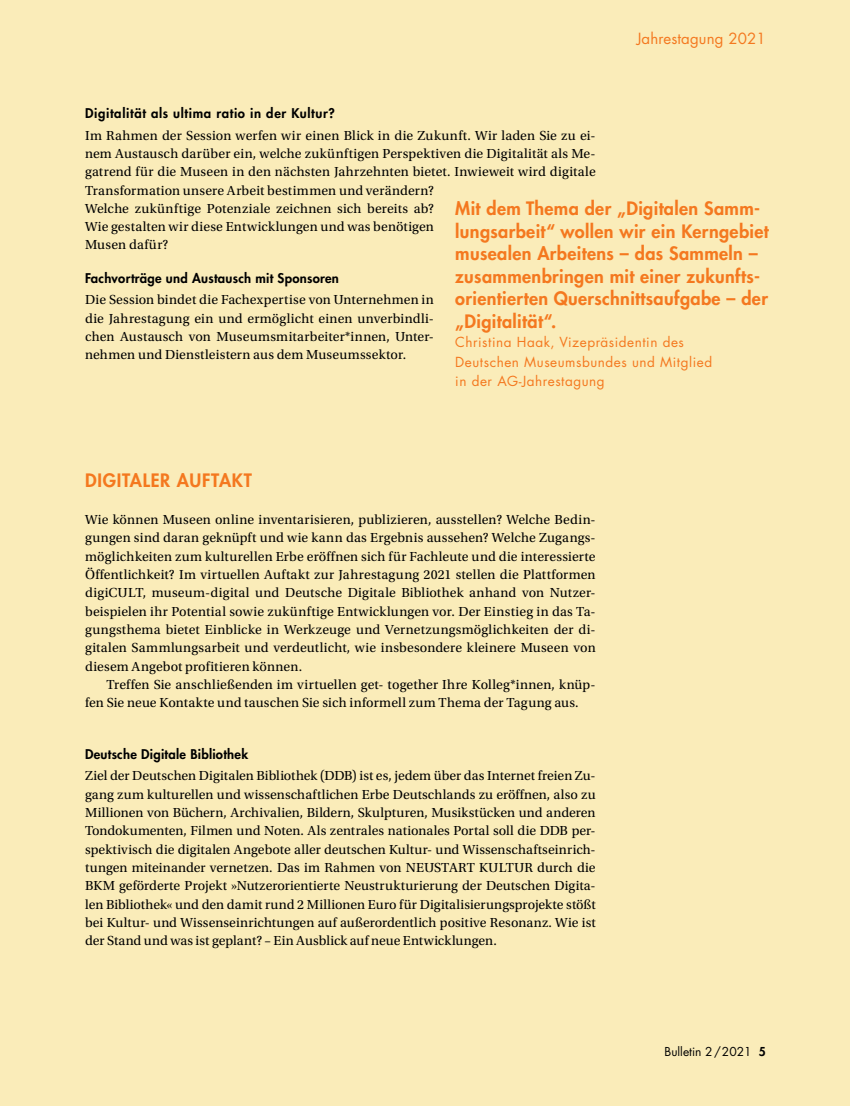
<style>
.page{position:relative;width:851px;height:1106px;background:#fff}
.page>*{position:absolute;margin:0;border:0;box-sizing:border-box;transform-origin:0 0}
.t1{font:800 18px/22.5px "Futura LT Pro";letter-spacing:.02em;color:#f4781f}
.t2{font:800 18px "Futura LT Pro";letter-spacing:.04em;color:#f4781f}
.t3{font:15px "Futura LT Pro";letter-spacing:.01em;color:#f4781f}
.t4{font:13.8px/18.3px "Utopia Std";letter-spacing:.01em;color:#000;text-align:justify}
.t5{font:13.5px/19.5px "Futura LT Pro";letter-spacing:.04em;color:#f4781f}
.t6{font:800 13.05px "Futura LT Pro";letter-spacing:.02em;color:#000}
.t7{font:800 13.05px "Futura LT Pro";letter-spacing:.05em;color:#000}
.t8{font:12px "Futura LT Pro";color:#000}
.s1{font-weight:800}
</style>
<div class="page">
<div style="left:0;top:0;width:849px;height:1106px;background:#faecb9"></div>
<p class="t3" style="left:636px;top:28px;width:131px">Jahrestagung 2021</p>
<p class="t7" style="left:85px;top:104px;width:251px">Digitalität als ultima ratio in der Kultur?</p>
<p class="t4" style="left:85px;top:126px;width:512px;text-align:left">Im Rahmen der Session werfen wir einen Blick in die Zukunft. Wir laden Sie zu ei&shy;nem Austausch darüber ein, welche zukünftigen Perspektiven die Digitalität als Me&shy;gatrend für die Museen in den nächsten Jahrzehnten bietet. Inwieweit wird digitale Transformation unsere Arbeit bestimmen und verändern?<br>Welche zukünftige Potenziale zeichnen sich bereits ab?<br>Wie gestalten wir diese Entwicklungen und was benötigen<br>Musen dafür?</p>
<p class="t6" style="left:85px;top:268px;width:255px">Fachvorträge und Austausch mit Sponsoren</p>
<p class="t4" style="left:85px;top:291px;width:350px">Die Session bindet die Fachexpertise von Unternehmen in die Jahrestagung ein und ermöglicht einen unverbindli&shy;chen Austausch von Museumsmitarbeiter*innen, Unter&shy;nehmen und Dienstleistern aus dem Museumssektor.</p>
<h1 class="t1" style="left:455px;top:196px;width:315px">Mit dem Thema der „Digitalen Samm&shy;lungsarbeit“ wollen wir ein Kerngebiet musealen Arbeitens – das Sammeln – zusammenbringen mit einer zukunfts&shy;orientierten Querschnittsaufgabe – der „Digitalität“.</h1>
<p class="t5" style="left:455px;top:332px;width:258px">Christina Haak, Vizepräsidentin des<br>Deutschen Museumsbundes und Mitglied in der AG-Jahrestagung</p>
<h1 class="t2" style="left:85px;top:467px;width:168px">DIGITALER AUFTAKT</h1>
<p class="t4" style="left:85px;top:510px;width:512px">Wie können Museen online inventarisieren, publizieren, ausstellen? Welche Bedin&shy;gungen sind daran geknüpft und wie kann das Ergebnis aussehen? Welche Zugangs&shy;möglichkeiten zum kulturellen Erbe eröffnen sich für Fachleute und die interessierte Öffentlichkeit? Im virtuellen Auftakt zur Jahrestagung 2021 stellen die Plattformen digiCULT, museum-digital und Deutsche Digitale Bibliothek anhand von Nutzer&shy;beispielen ihr Potential sowie zukünftige Entwicklungen vor. Der Einstieg in das Ta&shy;gungsthema bietet Einblicke in Werkzeuge und Vernetzungsmöglichkeiten der di&shy;gitalen Sammlungsarbeit und verdeutlicht, wie insbesondere kleinere Museen von diesem Angebot profitieren können.</p>
<p class="t4" style="left:85px;top:675px;width:512px;text-indent:21px">Treffen Sie anschließenden im virtuellen get- together Ihre Kolleg*innen, knüp&shy;fen Sie neue Kontakte und tauschen Sie sich informell zum Thema der Tagung aus.</p>
<p class="t6" style="left:85px;top:744px;width:165px">Deutsche Digitale Bibliothek</p>
<p class="t4" style="left:85px;top:767px;width:512px">Ziel der Deutschen Digitalen Bibliothek (DDB) ist es, jedem über das Internet freien Zu&shy;gang zum kulturellen und wissenschaftlichen Erbe Deutschlands zu eröffnen, also zu Millionen von Büchern, Archivalien, Bildern, Skulpturen, Musikstücken und anderen Tondokumenten, Filmen und Noten. Als zentrales nationales Portal soll die DDB per&shy;spektivisch die digitalen Angebote aller deutschen Kultur- und Wissenschaftseinrich&shy;tungen miteinander vernetzen. Das im Rahmen von NEUSTART KULTUR durch die BKM geförderte Projekt »Nutzerorientierte Neustrukturierung der Deutschen Digita&shy;len Bibliothek« und den damit rund 2 Millionen Euro für Digitalisierungsprojekte stößt bei Kultur- und Wissenseinrichtungen auf außerordentlich positive Resonanz. Wie ist der Stand und was ist geplant? – Ein Ausblick auf neue Entwicklungen.</p>
<p class="t8" style="left:664px;top:1043px;width:103px">Bulletin 2/2021 <span class="s1">5</span></p>
</div>
